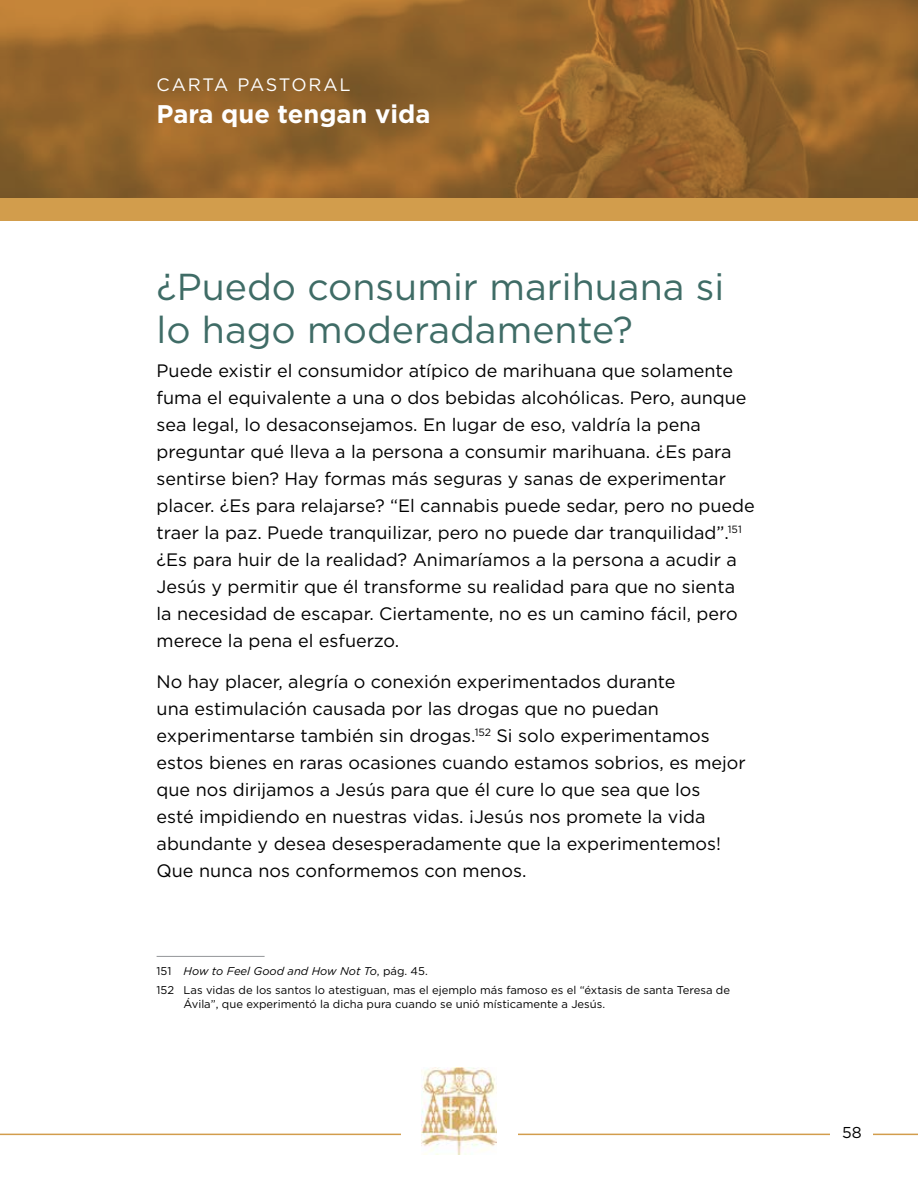
<style>
.page{position:relative;width:918px;height:1188px;background:#fff}
.page>*{position:absolute;margin:0;border:0;box-sizing:border-box;transform-origin:0 0}
.t1{font:37.5px/43.5px "Gotham";color:#3f6c66}
.t2{font:700 25.5px "Gotham";color:#fff}
.t3{font:18px/27px "Gotham";color:#000}
.t4{font:18px "Gotham";letter-spacing:.095em;color:#fff}
.t5{font:15.75px "Gotham";color:#000}
.t6{font:11.25px/18.9px "Gotham";color:#000}
.s1{font-style:italic}
</style>
<div class="page">
<svg style="left:0;top:0;width:918px;height:221px;background:#9b6a2f"></svg>
<hr style="left:0;top:1134px;width:918px;height:1px;background:#d29d4c">
<div style="left:831px;top:1125px;width:42px;height:28px;background:#fff"></div>
<div style="left:401px;top:1065px;width:116px;height:92px;background:#fff"></div>
<img style="left:421px;top:1068px;width:76px;height:86px">
<hr style="left:157px;top:956px;width:108px;height:1px;background:#939598">
<p class="t4" style="left:157px;top:73px;width:195px">CARTA PASTORAL</p>
<h2 class="t2" style="left:157px;top:97px;width:275px">Para que tengan vida</h2>
<h1 class="t1" style="left:157px;top:264px;width:569px">¿Puedo consumir marihuana si lo hago moderadamente?</h1>
<p class="t3" style="left:157px;top:357px;width:600px">Puede existir el consumidor atípico de marihuana que solamente fuma el equivalente a una o dos bebidas alcohólicas. Pero, aunque sea legal, lo desaconsejamos. En lugar de eso, valdría la pena preguntar qué lleva a la persona a consumir marihuana. ¿Es para sentirse bien? Hay formas más seguras y sanas de experimentar placer. ¿Es para relajarse? “El cannabis puede sedar, pero no puede traer la paz. Puede tranquilizar, pero no puede dar tranquilidad”.<sup>151 </sup>¿Es para huir de la realidad? Animaríamos a la persona a acudir a Jesús y permitir que él transforme su realidad para que no sienta<br>la necesidad de escapar. Ciertamente, no es un camino fácil, pero merece la pena el esfuerzo.</p>
<p class="t3" style="left:157px;top:667px;width:591px">No hay placer, alegría o conexión experimentados durante<br>una estimulación causada por las drogas que no puedan experimentarse también sin drogas.<sup>152</sup> Si solo experimentamos estos bienes en raras ocasiones cuando estamos sobrios, es mejor que nos dirijamos a Jesús para que él cure lo que sea que los<br>esté impidiendo en nuestras vidas. ¡Jesús nos promete la vida abundante y desea desesperadamente que la experimentemos!<br>Que nunca nos conformemos con menos.</p>
<p class="t6" style="left:157px;top:962px;width:575px">151 <span class="s1">How to Feel Good and How Not To</span>, pág. 45.<br>152 Las vidas de los santos lo atestiguan, mas el ejemplo más famoso es el “éxtasis de santa Teresa de</p>
<p class="t6" style="left:184px;top:994px;width:423px">Ávila”, que experimentó la dicha pura cuando se unió místicamente a Jesús.</p>
<p class="t5" style="left:842px;top:1122px;width:21px">58</p>
</div>
